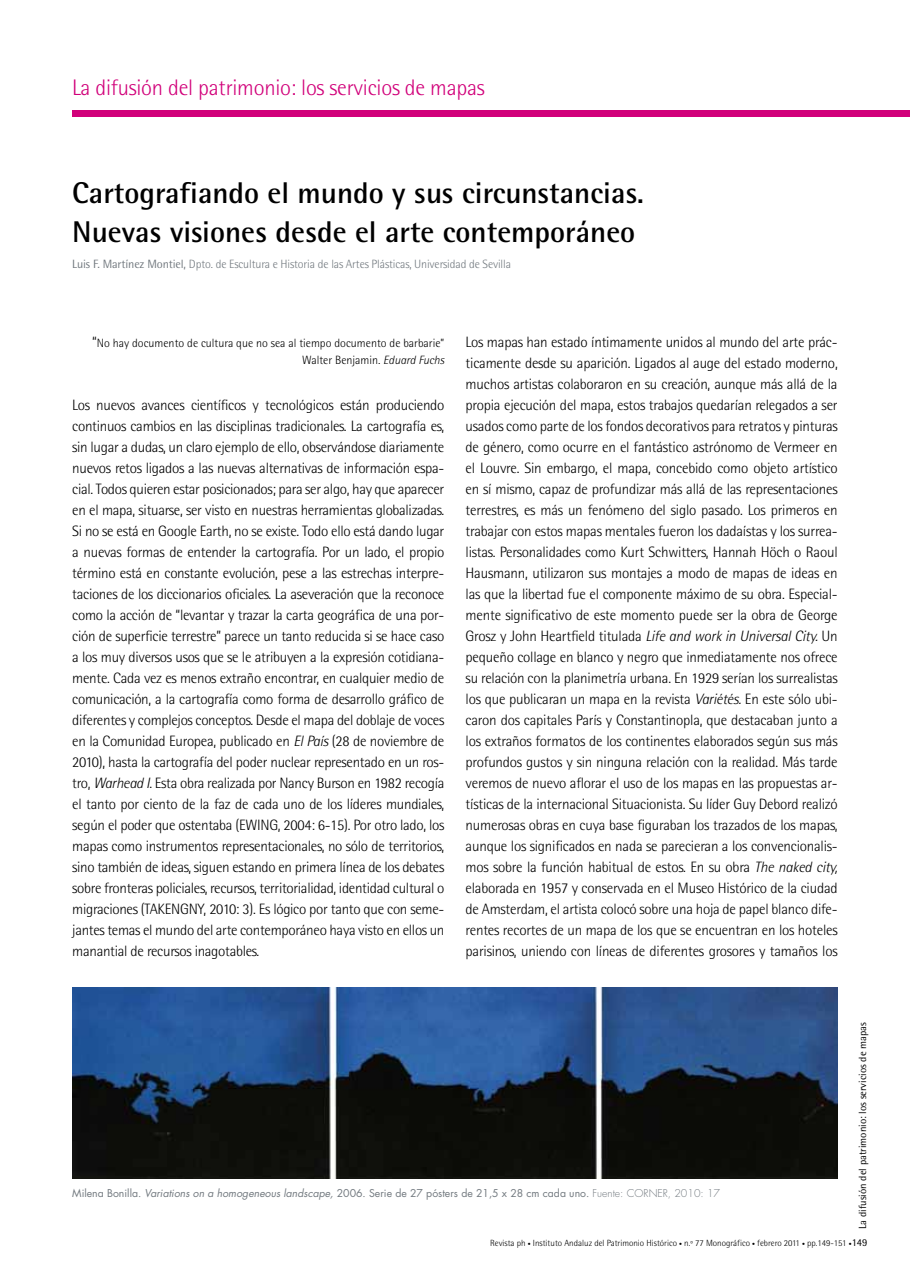
<style>
.page{position:relative;width:910px;height:1280px;background:#fff}
.page>*{position:absolute;margin:0;border:0;box-sizing:border-box;transform-origin:0 0}
.t1{font:700 30px/39px "Rotis Semi Sans";color:#000}
.t2{font:300 22.5px "Rotis Semi Sans";letter-spacing:-.01em;color:#d1007a}
.t3{font:300 15px/21px "Rotis Semi Sans";letter-spacing:-.02em;color:#000;text-align:justify}
.t4{font:300 12px "Rotis Semi Sans";letter-spacing:-.01em;color:#72797f}
.t5{font:300 12px/16.5px "Rotis Semi Sans";color:#000;text-align:right}
.t6{font:10.5px "Futura";color:#72797f}
.t7{font:10.5px "Rotis Semi Sans";color:#000}
.t8{font:300 9px "Rotis Semi Sans";color:#000}
.s1{font-weight:400}
.s2{font-size:15px}
.s3{font-style:italic}
.s4{font-weight:300}
.s5{font-size:6px}
.s6{font-weight:400;font-size:10.5px}
</style>
<div class="page">
<div style="left:72px;top:110px;width:838px;height:7px;background:#d1007a"></div>
<img style="left:72px;top:987px;width:766px;height:192px">
<h2 class="t2" style="left:72px;top:74px;width:414px">La difusión del patrimonio: los servicios de mapas</h2>
<h1 class="t1" style="left:72px;top:173px;width:573px">Cartografiando el mundo y sus circunstancias.<br>N uevas visiones desde el arte contemporáneo</h1>
<p class="t4" style="left:72px;top:257px;width:440px"><span class="s1">Luis F. Martínez Montiel,</span> Dpto. de Escultura e Historia de las Artes Plásticas, Universidad de Sevilla</p>
<p class="t5" style="left:92px;top:335px;width:354px"><span class="s2">“</span>No hay documento de cultura que no sea al tiempo documento de barbarie”<br>Walter Benjamin<span class="s3">. Eduard Fuchs</span></p>
<p class="t3" style="left:72px;top:395px;width:374px">Los nuevos avances científicos y tecnológicos están produciendo continuos cambios en las disciplinas tradicionales. La cartografía es, sin lugar a dudas, un claro ejemplo de ello, observándose diariamente nuevos retos ligados a las nuevas alternativas de información espa&shy;cial. Todos quieren estar posicionados; para ser algo, hay que aparecer en el mapa, situarse, ser visto en nuestras herramientas globalizadas.<br>Si no se está en Google Earth, no se existe. Todo ello está dando lugar a nuevas formas de entender la cartografía. Por un lado, el propio término está en constante evolución, pese a las estrechas interpre&shy;taciones de los diccionarios oficiales. La aseveración que la reconoce como la acción de “levantar y trazar la carta geográfica de una por&shy;ción de superficie terrestre” parece un tanto reducida si se hace caso a los muy diversos usos que se le atribuyen a la expresión cotidiana&shy;mente. Cada vez es menos extraño encontrar, en cualquier medio de comunicación, a la cartografía como forma de desarrollo gráfico de diferentes y complejos conceptos. Desde el mapa del doblaje de voces en la Comunidad Europea, publicado en <span class="s3">El País</span> (28 de noviembre de 2010), hasta la cartografía del poder nuclear representado en un ros&shy;tro, <span class="s3">Warhead I</span>. Esta obra realizada por Nancy Burson en 1982 recogía el tanto por ciento de la faz de cada uno de los líderes mundiales, según el poder que ostentaba (EWING, 2004: 6-15). Por otro lado, los mapas como instrumentos representacionales, no sólo de territorios, sino también de ideas, siguen estando en primera línea de los debates sobre fronteras policiales, recursos, territorialidad, identidad cultural o migraciones (TAKENGNY, 2010: 3). Es lógico por tanto que con seme&shy;jantes temas el mundo del arte contemporáneo haya visto en ellos un manantial de recursos inagotables.</p>
<p class="t3" style="left:466px;top:332px;width:374px">Los mapas han estado íntimamente unidos al mundo del arte prác&shy;ticamente desde su aparición. Ligados al auge del estado moderno, muchos artistas colaboraron en su creación, aunque más allá de la propia ejecución del mapa, estos trabajos quedarían relegados a ser usados como parte de los fondos decorativos para retratos y pinturas de género, como ocurre en el fantástico astrónomo de Vermeer en el Louvre. Sin embargo, el mapa, concebido como objeto artístico en sí mismo, capaz de profundizar más allá de las representaciones terrestres, es más un fenómeno del siglo pasado. Los primeros en trabajar con estos mapas mentales fueron los dadaístas y los surrea&shy;listas. Personalidades como Kurt Schwitters, Hannah Höch o Raoul Hausmann, utilizaron sus montajes a modo de mapas de ideas en las que la libertad fue el componente máximo de su obra. Especial&shy;mente significativo de este momento puede ser la obra de George Grosz y John Heartfield titulada <span class="s3">Life and work in Universal City.</span> Un pequeño collage en blanco y negro que inmediatamente nos ofrece su relación con la planimetría urbana. En 1929 serían los surrealistas los que publicaran un mapa en la revista <span class="s3">Variétés.</span> En este sólo ubi&shy;caron dos capitales París y Constantinopla, que destacaban junto a los extraños formatos de los continentes elaborados según sus más profundos gustos y sin ninguna relación con la realidad. Más tarde veremos de nuevo aflorar el uso de los mapas en las propuestas ar&shy;tísticas de la internacional Situacionista. Su líder Guy Debord realizó numerosas obras en cuya base figuraban los trazados de los mapas, aunque los significados en nada se parecieran a los convencionalis&shy;mos sobre la función habitual de estos. En su obra <span class="s3">The naked city, </span>elaborada en 1957 y conservada en el Museo Histórico de la ciudad de Amsterdam, el artista colocó sobre una hoja de papel blanco dife&shy;rentes recortes de un mapa de los que se encuentran en los hoteles parisinos, uniendo con líneas de diferentes grosores y tamaños los</p>
<p class="t6" style="left:72px;top:1186px;width:649px">Milena Bonilla. <span class="s3">Variations on a homogeneous landscape,</span> 2006. Serie de 27 pósters de 21,5 x 28 cm cada uno. <span class="s4">Fuente: CORNER, 2010: 17</span></p>
<p class="t7" style="left:856px;top:1229px;width:208px;rotate:-90deg">La difusión del patrimonio: los servicios de mapas</p>
<p class="t8" style="left:490px;top:1238px;width:379px">Revista ph <span class="s5">•</span> Instituto Andaluz del Patrimonio Histórico <span class="s5">•</span> n.º 77 Monográfico <span class="s5">•</span> febrero 2011 <span class="s5">•</span> pp.149-151 <span class="s5">•</span><span class="s6">149</span></p>
</div>
